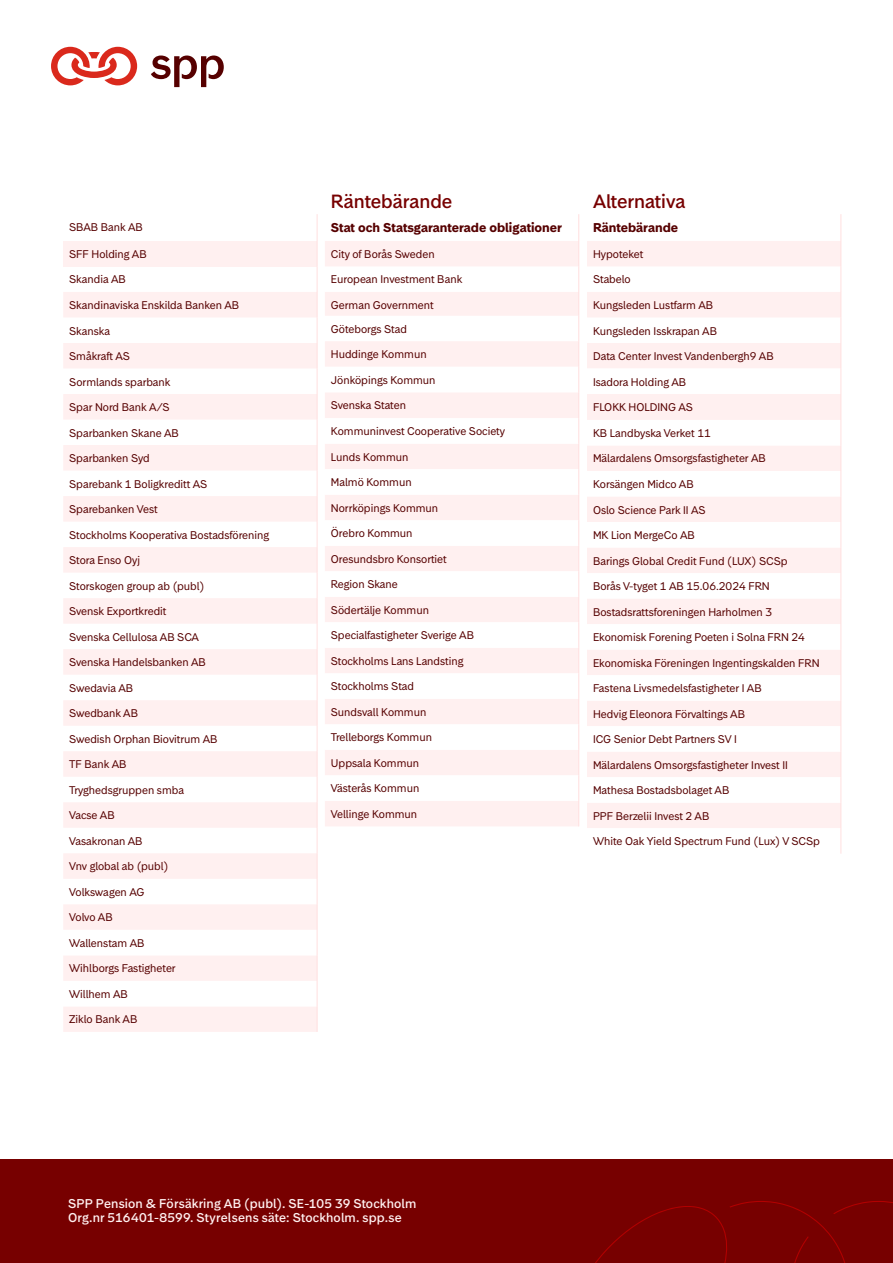
<style>
.page{position:relative;width:893px;height:1263px;background:#fff}
.page>*{position:absolute;margin:0;border:0;box-sizing:border-box;transform-origin:0 0}
.Table_header_support_table_graph_-_12pt{font:500 18px "Storebrand Text";letter-spacing:-.005em;color:#700}
.t1{font:500 12px/14.4px "Storebrand Text";letter-spacing:.015em;color:#fff0f0}
.Table_sum_line_bold_extra_dark_red__left{font:700 12px "Storebrand Text";color:#560000}
.Table_content_cells_extra_dark_red__left{font:10.5px "Storebrand Text";color:#560000}
.Table_sum_line_bold_extra_dark_red__left-2{font:10.5px "Storebrand Text";color:#560000}
</style>
<div class="page">
<svg style="left:63px;top:214px;width:255px;height:818px"></svg>
<svg style="left:325px;top:241px;width:253px;height:585px;fill:#fff0f0"></svg>
<svg style="left:325px;top:292px;width:253px;height:75px;fill:#fff0f0"></svg>
<svg style="left:325px;top:367px;width:253px;height:434px"></svg>
<svg style="left:578px;top:214px;width:1px;height:612px"></svg>
<svg style="left:587px;top:214px;width:254px;height:640px"></svg>
<div style="left:0;top:1159px;width:893px;height:104px;background:#700"></div>
<svg style="left:595px;top:1201px;width:298px;height:62px"></svg>
<svg style="left:151px;top:56px;width:73px;height:31px"></svg>
<svg style="left:51px;top:47px;width:86px;height:38px"></svg>
<p class="Table_sum_line_bold_extra_dark_red__left-2" style="left:69px;top:220px;width:75px">SBAB Bank AB</p>
<p class="Table_content_cells_extra_dark_red__left" style="left:69px;top:247px;width:79px">SFF Holding AB</p>
<p class="Table_content_cells_extra_dark_red__left" style="left:69px;top:272px;width:58px">Skandia AB</p>
<p class="Table_content_cells_extra_dark_red__left" style="left:69px;top:298px;width:171px">Skandinaviska Enskilda Banken AB</p>
<p class="Table_content_cells_extra_dark_red__left" style="left:69px;top:323px;width:42px">Skanska</p>
<p class="Table_content_cells_extra_dark_red__left" style="left:69px;top:349px;width:62px">Småkraft AS</p>
<p class="Table_content_cells_extra_dark_red__left" style="left:69px;top:375px;width:103px">Sormlands sparbank</p>
<p class="Table_content_cells_extra_dark_red__left" style="left:69px;top:400px;width:102px">Spar Nord Bank A/S</p>
<p class="Table_content_cells_extra_dark_red__left" style="left:69px;top:426px;width:111px">Sparbanken Skane AB</p>
<p class="Table_content_cells_extra_dark_red__left" style="left:69px;top:451px;width:82px">Sparbanken Syd</p>
<p class="Table_content_cells_extra_dark_red__left" style="left:69px;top:477px;width:139px">Sparebank 1 Boligkreditt AS</p>
<p class="Table_content_cells_extra_dark_red__left" style="left:69px;top:502px;width:90px">Sparebanken Vest</p>
<p class="Table_content_cells_extra_dark_red__left" style="left:69px;top:528px;width:202px">Stockholms Kooperativa Bostadsförening</p>
<p class="Table_content_cells_extra_dark_red__left" style="left:69px;top:553px;width:72px">Stora Enso Oyj</p>
<p class="Table_content_cells_extra_dark_red__left" style="left:69px;top:579px;width:137px">Storskogen group ab (publ)</p>
<p class="Table_content_cells_extra_dark_red__left" style="left:69px;top:604px;width:99px">Svensk Exportkredit</p>
<p class="Table_content_cells_extra_dark_red__left" style="left:69px;top:630px;width:131px">Svenska Cellulosa AB SCA</p>
<p class="Table_content_cells_extra_dark_red__left" style="left:69px;top:655px;width:138px">Svenska Handelsbanken AB</p>
<p class="Table_content_cells_extra_dark_red__left" style="left:69px;top:681px;width:65px">Swedavia AB</p>
<p class="Table_content_cells_extra_dark_red__left" style="left:69px;top:706px;width:70px">Swedbank AB</p>
<p class="Table_content_cells_extra_dark_red__left" style="left:69px;top:732px;width:150px">Swedish Orphan Biovitrum AB</p>
<p class="Table_content_cells_extra_dark_red__left" style="left:69px;top:757px;width:59px">TF Bank AB</p>
<p class="Table_content_cells_extra_dark_red__left" style="left:69px;top:783px;width:116px">Tryghedsgruppen smba</p>
<p class="Table_content_cells_extra_dark_red__left" style="left:69px;top:808px;width:47px">Vacse AB</p>
<p class="Table_content_cells_extra_dark_red__left" style="left:69px;top:834px;width:75px">Vasakronan AB</p>
<p class="Table_content_cells_extra_dark_red__left" style="left:69px;top:859px;width:101px">Vnv global ab (publ)</p>
<p class="Table_content_cells_extra_dark_red__left" style="left:69px;top:885px;width:77px">Volkswagen AG</p>
<p class="Table_content_cells_extra_dark_red__left" style="left:69px;top:910px;width:45px">Volvo AB</p>
<p class="Table_content_cells_extra_dark_red__left" style="left:69px;top:936px;width:77px">Wallenstam AB</p>
<p class="Table_content_cells_extra_dark_red__left" style="left:69px;top:961px;width:108px">Wihlborgs Fastigheter</p>
<p class="Table_content_cells_extra_dark_red__left" style="left:69px;top:987px;width:60px">Willhem AB</p>
<p class="Table_content_cells_extra_dark_red__left" style="left:69px;top:1012px;width:70px">Ziklo Bank AB</p>
<p class="Table_header_support_table_graph_-_12pt" style="left:331px;top:189px;width:123px">Räntebärande</p>
<p class="Table_sum_line_bold_extra_dark_red__left" style="left:331px;top:220px;width:233px">Stat och Statsgaranterade obligationer</p>
<p class="Table_content_cells_extra_dark_red__left" style="left:331px;top:247px;width:105px">City of Borås Sweden</p>
<p class="Table_content_cells_extra_dark_red__left" style="left:331px;top:272px;width:133px">European Investment Bank</p>
<p class="Table_content_cells_extra_dark_red__left" style="left:331px;top:298px;width:104px">German Government</p>
<p class="Table_content_cells_extra_dark_red__left" style="left:331px;top:322px;width:77px">Göteborgs Stad</p>
<p class="Table_content_cells_extra_dark_red__left" style="left:331px;top:347px;width:97px">Huddinge Kommun</p>
<p class="Table_content_cells_extra_dark_red__left" style="left:331px;top:373px;width:106px">Jönköpings Kommun</p>
<p class="Table_content_cells_extra_dark_red__left" style="left:331px;top:398px;width:77px">Svenska Staten</p>
<p class="Table_content_cells_extra_dark_red__left" style="left:331px;top:424px;width:176px">Kommuninvest Cooperative Society</p>
<p class="Table_content_cells_extra_dark_red__left" style="left:331px;top:450px;width:79px">Lunds Kommun</p>
<p class="Table_content_cells_extra_dark_red__left" style="left:331px;top:475px;width:82px">Malmö Kommun</p>
<p class="Table_content_cells_extra_dark_red__left" style="left:331px;top:501px;width:109px">Norrköpings Kommun</p>
<p class="Table_content_cells_extra_dark_red__left" style="left:331px;top:526px;width:83px">Örebro Kommun</p>
<p class="Table_content_cells_extra_dark_red__left" style="left:331px;top:552px;width:117px">Oresundsbro Konsortiet</p>
<p class="Table_content_cells_extra_dark_red__left" style="left:331px;top:577px;width:68px">Region Skane</p>
<p class="Table_content_cells_extra_dark_red__left" style="left:331px;top:603px;width:100px">Södertälje Kommun</p>
<p class="Table_content_cells_extra_dark_red__left" style="left:331px;top:628px;width:145px">Specialfastigheter Sverige AB</p>
<p class="Table_content_cells_extra_dark_red__left" style="left:331px;top:654px;width:134px">Stockholms Lans Landsting</p>
<p class="Table_content_cells_extra_dark_red__left" style="left:331px;top:679px;width:85px">Stockholms Stad</p>
<p class="Table_content_cells_extra_dark_red__left" style="left:331px;top:705px;width:97px">Sundsvall Kommun</p>
<p class="Table_content_cells_extra_dark_red__left" style="left:331px;top:730px;width:103px">Trelleborgs Kommun</p>
<p class="Table_content_cells_extra_dark_red__left" style="left:331px;top:756px;width:90px">Uppsala Kommun</p>
<p class="Table_content_cells_extra_dark_red__left" style="left:331px;top:781px;width:90px">Västerås Kommun</p>
<p class="Table_content_cells_extra_dark_red__left" style="left:331px;top:807px;width:88px">Vellinge Kommun</p>
<p class="Table_header_support_table_graph_-_12pt" style="left:593px;top:189px;width:94px">Alternativa</p>
<p class="Table_sum_line_bold_extra_dark_red__left" style="left:593px;top:220px;width:87px">Räntebärande</p>
<p class="Table_content_cells_extra_dark_red__left" style="left:593px;top:247px;width:52px">Hypoteket</p>
<p class="Table_content_cells_extra_dark_red__left" style="left:593px;top:272px;width:39px">Stabelo</p>
<p class="Table_content_cells_extra_dark_red__left" style="left:593px;top:298px;width:122px">Kungsleden Lustfarm AB</p>
<p class="Table_content_cells_extra_dark_red__left" style="left:593px;top:323px;width:125px">Kungsleden Isskrapan AB</p>
<p class="Table_content_cells_extra_dark_red__left" style="left:593px;top:349px;width:182px">Data Center Invest Vandenbergh9 AB</p>
<p class="Table_content_cells_extra_dark_red__left" style="left:593px;top:375px;width:95px">Isadora Holding AB</p>
<p class="Table_content_cells_extra_dark_red__left" style="left:593px;top:400px;width:101px">FLOKK HOLDING AS</p>
<p class="Table_content_cells_extra_dark_red__left" style="left:593px;top:426px;width:119px">KB Landbyska Verket 11</p>
<p class="Table_content_cells_extra_dark_red__left" style="left:593px;top:451px;width:174px">Mälardalens Omsorgsfastigheter AB</p>
<p class="Table_content_cells_extra_dark_red__left" style="left:593px;top:477px;width:102px">Korsängen Midco AB</p>
<p class="Table_content_cells_extra_dark_red__left" style="left:593px;top:502px;width:114px">Oslo Science Park II AS</p>
<p class="Table_content_cells_extra_dark_red__left" style="left:593px;top:528px;width:103px">MK Lion MergeCo AB</p>
<p class="Table_content_cells_extra_dark_red__left" style="left:593px;top:553px;width:196px">Barings Global Credit Fund (LUX) SCSp</p>
<p class="Table_content_cells_extra_dark_red__left" style="left:593px;top:579px;width:178px">Borås V-tyget 1 AB 15.06.2024 FRN</p>
<p class="Table_content_cells_extra_dark_red__left" style="left:593px;top:605px;width:181px">Bostadsrattsforeningen Harholmen 3</p>
<p class="Table_content_cells_extra_dark_red__left" style="left:593px;top:630px;width:213px">Ekonomisk Forening Poeten i Solna FRN 24</p>
<p class="Table_content_cells_extra_dark_red__left" style="left:593px;top:656px;width:228px">Ekonomiska Föreningen Ingentingskalden FRN</p>
<p class="Table_content_cells_extra_dark_red__left" style="left:593px;top:681px;width:170px">Fastena Livsmedelsfastigheter I AB</p>
<p class="Table_content_cells_extra_dark_red__left" style="left:593px;top:707px;width:153px">Hedvig Eleonora Förvaltings AB</p>
<p class="Table_content_cells_extra_dark_red__left" style="left:593px;top:732px;width:145px">ICG Senior Debt Partners SV I</p>
<p class="Table_content_cells_extra_dark_red__left" style="left:593px;top:758px;width:196px">Mälardalens Omsorgsfastigheter Invest II</p>
<p class="Table_content_cells_extra_dark_red__left" style="left:593px;top:783px;width:138px">Mathesa Bostadsbolaget AB</p>
<p class="Table_content_cells_extra_dark_red__left" style="left:593px;top:809px;width:118px">PPF Berzelii Invest 2 AB</p>
<p class="Table_content_cells_extra_dark_red__left" style="left:593px;top:834px;width:228px">White Oak Yield Spectrum Fund (Lux) V SCSp</p>
<p class="t1" style="left:68px;top:1196px;width:350px">SPP Pension &amp; Försäkring AB (publ). SE-105 39 Stockholm<br>Org.nr 516401-8599. Styrelsens säte: Stockholm. spp.se</p>
</div>
